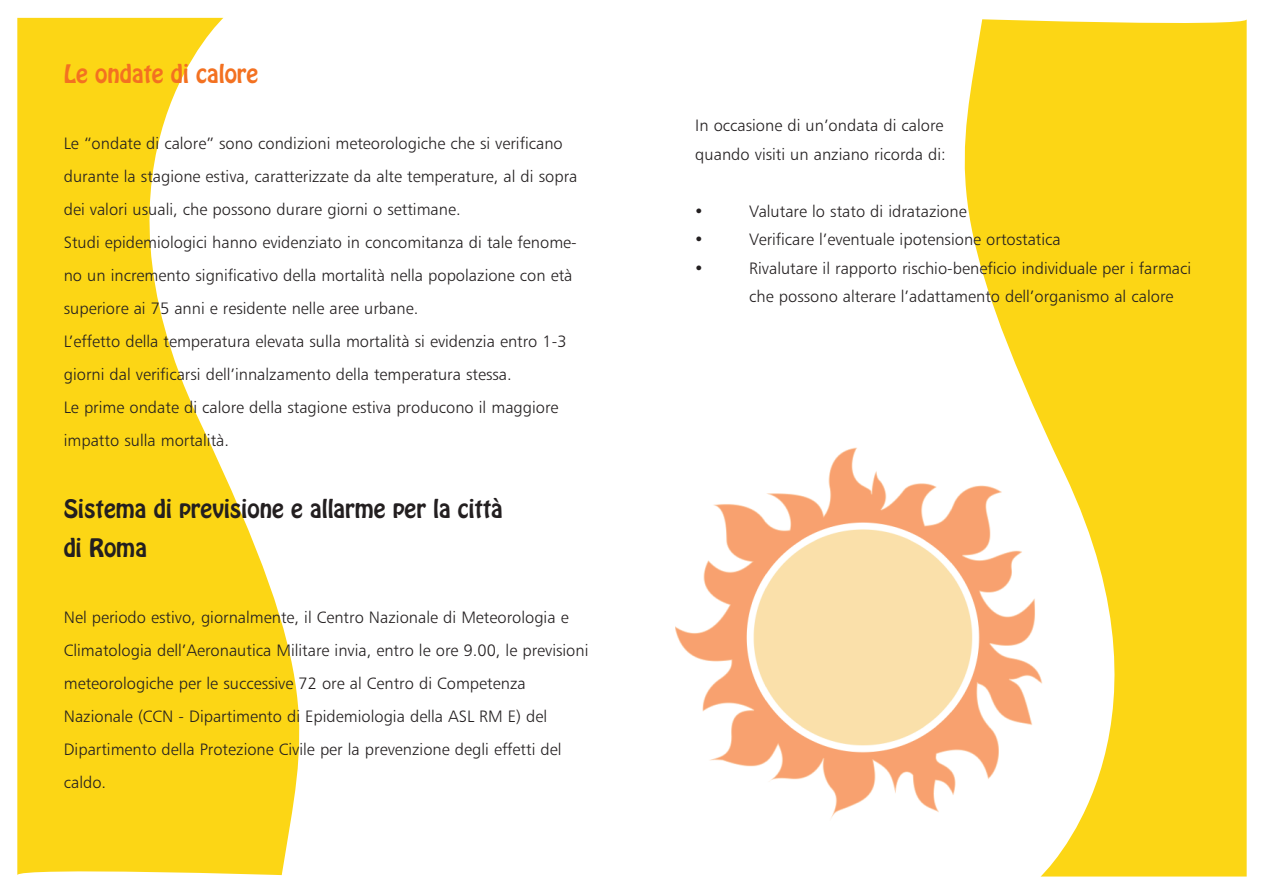
<style>
.page{position:relative;width:1263px;height:893px;background:#fff}
.page>*{position:absolute;margin:0;border:0;box-sizing:border-box;transform-origin:0 0}
.t1{font:22.5px/39px "Hobo";color:#231f20}
.t2{font:22.5px "Hobo";color:#f37121}
.t3{font:16.5px/33px "Humanist 777 BT Light B";color:#231f20}
.t4{font:16.5px "Symbol";color:#231f20}
</style>
<div class="page">
<svg style="left:17px;top:18px;width:282px;height:857px;fill:#fcd615"></svg>
<svg style="left:965px;top:19px;width:282px;height:857px;fill:#fcd615"></svg>
<img style="left:675px;top:447px;width:367px;height:374px">
<h1 class="t2" style="left:64px;top:58px;width:196px">Le ondate di calore</h1>
<p class="t3" style="left:64px;top:128px;width:515px">Le “ondate di calore” sono condizioni meteorologiche che si verificano durante la stagione estiva, caratterizzate da alte temperature, al di sopra dei valori usuali, che possono durare giorni o settimane.<br>Studi epidemiologici hanno evidenziato in concomitanza di tale fenome&shy;no un incremento significativo della mortalità nella popolazione con età superiore ai 75 anni e residente nelle aree urbane.<br>L’effetto della temperatura elevata sulla mortalità si evidenzia entro 1-3 giorni dal verificarsi dell’innalzamento della temperatura stessa.<br>Le prime ondate di calore della stagione estiva producono il maggiore impatto sulla mortalità.</p>
<h1 class="t1" style="left:64px;top:489px;width:441px">Sistema di previsione e allarme per la città di Roma</h1>
<p class="t3" style="left:64px;top:602px;width:526px">Nel periodo estivo, giornalmente, il Centro Nazionale di Meteorologia e Climatologia dell’Aeronautica Militare invia, entro le ore 9.00, le previsioni meteorologiche per le successive 72 ore al Centro di Competenza Nazionale (CCN - Dipartimento di Epidemiologia della ASL RM E) del Dipartimento della Protezione Civile per la prevenzione degli effetti del caldo.</p>
<p class="t3" style="left:695px;top:113px;width:252px;line-height:28.5px">In occasione di un’ondata di calore quando visiti un anziano ricorda di:</p>
<p class="t4" style="left:695px;top:201px;width:9px">•</p>
<p class="t3" style="left:749px;top:196px;width:219px">Valutare lo stato di idratazione</p>
<p class="t4" style="left:695px;top:230px;width:9px">•</p>
<p class="t3" style="left:749px;top:224px;width:313px">Verificare l’eventuale ipotensione ortostatica</p>
<p class="t4" style="left:695px;top:258px;width:9px">•</p>
<p class="t3" style="left:749px;top:255px;width:443px;line-height:28.5px">Rivalutare il rapporto rischio-beneficio individuale per i farmaci che possono alterare l’adattamento dell’organismo al calore</p>
</div>
